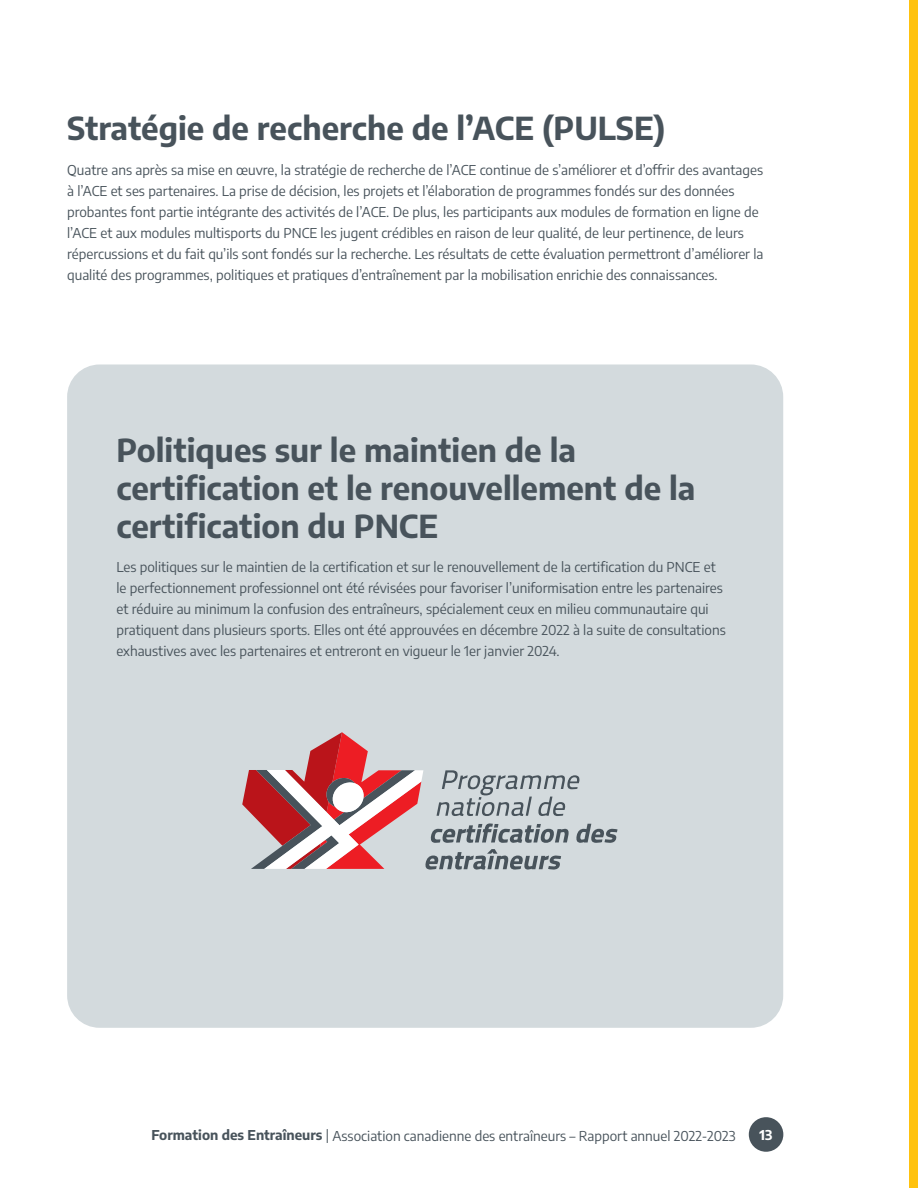
<style>
.page{position:relative;width:918px;height:1188px;background:#fff}
.page>*{position:absolute;margin:0;border:0;box-sizing:border-box;transform-origin:0 0}
.t1{font:700 31.5px/37.8px "Encode Sans";color:#48535b}
.t2{font:13.5px/21px "Encode Sans";color:#48535b}
.t3{font:700 13.5px "Encode Sans";color:#fff}
.s1{font-weight:700}
</style>
<div class="page">
<div style="left:67px;top:364px;width:716px;height:664px;background:#d3dadd;border-radius:32px"></div>
<svg style="left:242px;top:732px;width:376px;height:138px"></svg>
<div style="left:910px;top:0;width:8px;height:1188px;background:#ffc20e"></div>
<div style="left:749px;top:1117px;width:34px;height:35px;background:#48535b;border-radius:50%"></div>
<h1 class="t1" style="left:67px;top:108px;width:600px">Stratégie de recherche de l’ACE (PULSE)</h1>
<p class="t2" style="left:67px;top:159px;width:698px">Quatre ans après sa mise en œuvre, la stratégie de recherche de l’ACE continue de s’améliorer et d’offrir des avantages à l’ACE et ses partenaires. La prise de décision, les projets et l’élaboration de programmes fondés sur des données probantes font partie intégrante des activités de l’ACE. De plus, les participants aux modules de formation en ligne de l’ACE et aux modules multisports du PNCE les jugent crédibles en raison de leur qualité, de leur pertinence, de leurs répercussions et du fait qu’ils sont fondés sur la recherche. Les résultats de cette évaluation permettront d’améliorer la qualité des programmes, politiques et pratiques d’entraînement par la mobilisation enrichie des connaissances.</p>
<h1 class="t1" style="left:116px;top:430px;width:580px">Politiques sur le maintien de la certification et le renouvellement de la certification du PNCE</h1>
<p class="t2" style="left:116px;top:556px;width:611px">Les politiques sur le maintien de la certification et sur le renouvellement de la certification du PNCE et le perfectionnement professionnel ont été révisées pour favoriser l’uniformisation entre les partenaires et réduire au minimum la confusion des entraîneurs, spécialement ceux en milieu communautaire qui pratiquent dans plusieurs sports. Elles ont été approuvées en décembre 2022 à la suite de consultations exhaustives avec les partenaires et entreront en vigueur le 1er janvier 2024.</p>
<p class="t2" style="left:152px;top:1125px;width:586px"><span class="s1">Formation des Entraîneurs</span> | Association canadienne des entraîneurs – Rapport annuel 2022-2023</p>
<p class="t3" style="left:760px;top:1125px;width:14px">13</p>
</div>
